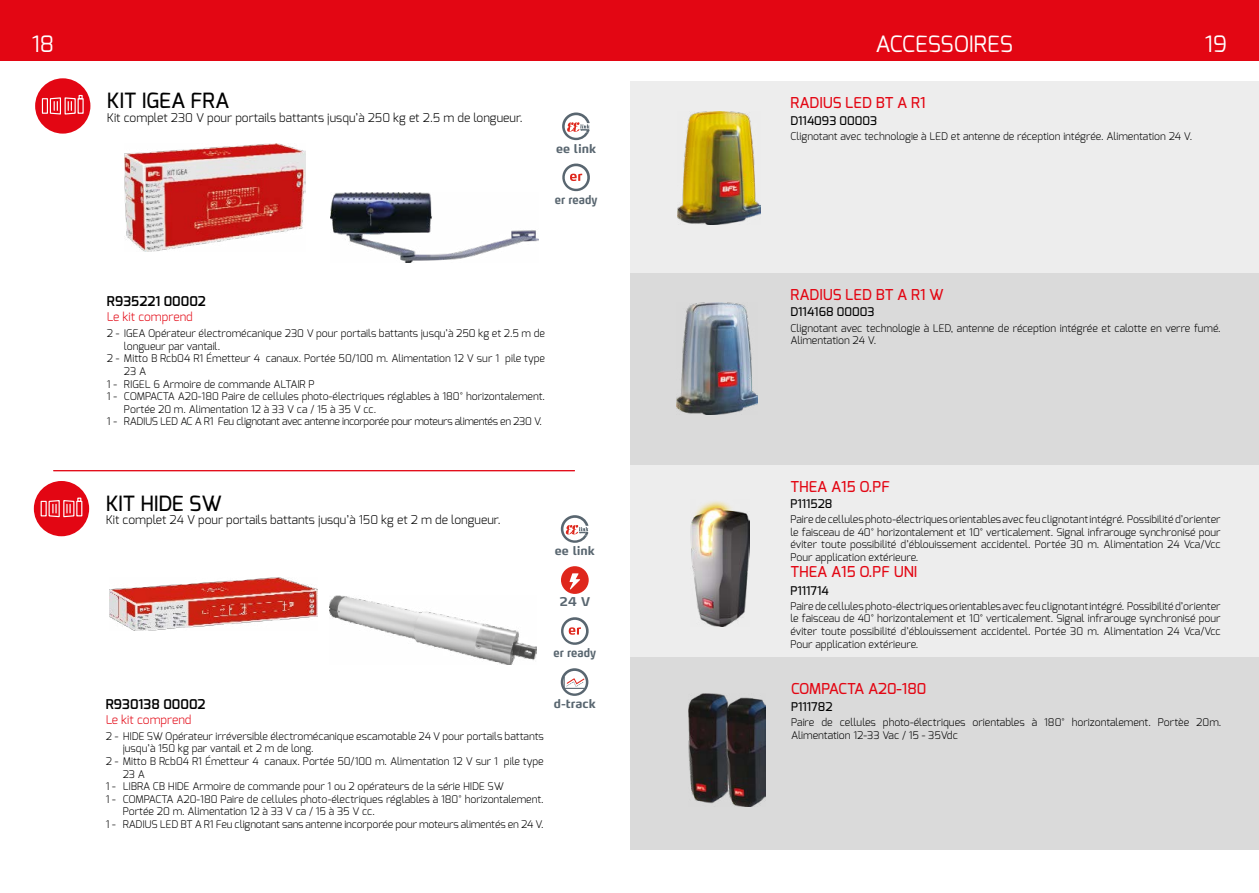
<style>
.page{position:relative;width:1259px;height:893px;background:#fff}
.page>*{position:absolute;margin:0;border:0;box-sizing:border-box;transform-origin:0 0}
.t1{font:22.5px "Exo";color:#fff}
.t2{font:500 21px "Exo";color:#000}
.t3{font:500 15px "Exo";color:#e30613}
.t4{font:600 13.5px "Exo";color:#000}
.t5{font:300 12px "Exo";color:#000}
.t6{font:500 12px "Exo";color:#000}
.t7{font:300 12px "Exo";color:#e30613}
.t8{font:700 12px "Max LF";color:#596670}
.t9{font:700 12px "Max LF";color:#596670;scale:.89 1}
.t10{font:300 10.5px/12.6px "Exo";color:#000}
.t11{font:300 10.5px "Exo";letter-spacing:-.03em;color:#000}
</style>
<div class="page">
<div style="left:0;top:81px;width:1259px;height:192px;background:#ededed"></div>
<div style="left:0;top:273px;width:1259px;height:192px;background:#dadada"></div>
<div style="left:0;top:465px;width:1259px;height:192px;background:#ededed"></div>
<div style="left:0;top:657px;width:1259px;height:192px;background:#dadada"></div>
<div style="left:0;top:0;width:629px;height:61px;background:#e30613"></div>
<div style="left:629px;top:0;width:630px;height:61px;background:#e30613"></div>
<div style="left:0;top:70px;width:629px;height:810px;background:#fff"></div>
<hr style="left:53px;top:470px;width:522px;height:1px;background:#e30613">
<img style="left:124px;top:144px;width:181px;height:107px">
<svg style="left:562px;top:112px;width:28px;height:28px"></svg>
<svg style="left:562px;top:164px;width:28px;height:28px"></svg>
<div style="left:35px;top:78px;width:55px;height:55px;background:#e30613;border-radius:50%"></div>
<div style="left:42px;top:98px;width:6px;height:16px;border:1px solid #fff"></div>
<svg style="left:49px;top:95px;width:34px;height:20px"></svg>
<img style="left:331px;top:192px;width:207px;height:70px">
<img style="left:110px;top:578px;width:207px;height:53px">
<svg style="left:561px;top:515px;width:28px;height:28px"></svg>
<div style="left:561px;top:566px;width:28px;height:28px;background:#df271c;border-radius:50%"></div>
<svg style="left:569px;top:573px;width:11px;height:16px"></svg>
<svg style="left:561px;top:617px;width:28px;height:28px"></svg>
<svg style="left:561px;top:668px;width:27px;height:28px"></svg>
<div style="left:34px;top:481px;width:55px;height:55px;background:#e30613;border-radius:50%"></div>
<div style="left:41px;top:501px;width:6px;height:15px;border:1px solid #fff"></div>
<div style="left:76px;top:501px;width:6px;height:15px;border:1px solid #fff"></div>
<svg style="left:48px;top:498px;width:33px;height:20px"></svg>
<img style="left:330px;top:595px;width:207px;height:69px">
<img style="left:691px;top:501px;width:58px;height:126px">
<img style="left:688px;top:694px;width:77px;height:113px">
<img style="left:677px;top:111px;width:83px;height:113px">
<img style="left:676px;top:303px;width:82px;height:112px">
<h1 class="t1" style="left:32px;top:29px;width:24px">18</h1>
<h2 class="t2" style="left:107px;top:87px;width:124px">KIT IGEA FRA</h2>
<p class="t5" style="left:107px;top:110px;width:417px">Kit complet 230 V pour portails battants jusqu’à 250 kg et 2.5 m de longueur.</p>
<p class="t8" style="left:556px;top:141px;width:41px">ee link</p>
<p class="t9" style="left:555px;top:192px;width:49px">er ready</p>
<p class="t4" style="left:107px;top:292px;width:100px">R935221 00002</p>
<p class="t10" style="left:107px;top:327px;width:439px">2 - IGEA Opérateur électromécanique 230 V pour portails battants jusqu’à 250 kg et 2.5 m de</p>
<p class="t10" style="left:124px;top:340px;width:98px">longueur par vantail.</p>
<p class="t10" style="left:107px;top:352px;width:439px">2 - Mitto B Rcb04 R1 Émetteur 4 canaux. Portée 50/100 m. Alimentation 12 V sur 1 pile type</p>
<p class="t10" style="left:124px;top:365px;width:24px">23 A</p>
<p class="t10" style="left:107px;top:377px;width:209px">1 - RIGEL 6 Armoire de commande ALTAIR P</p>
<p class="t10" style="left:107px;top:390px;width:439px">1 - COMPACTA A20-180 Paire de cellules photo-électriques réglables à 180° horizontalement.</p>
<p class="t10" style="left:124px;top:403px;width:254px">Portée 20 m. Alimentation 12 à 33 V ca / 15 à 35 V cc.</p>
<p class="t11" style="left:107px;top:415px;width:437px">1 - RADIUS LED AC A R1 Feu clignotant avec antenne incorporée pour moteurs alimentés en 230 V.</p>
<p class="t7" style="left:107px;top:309px;width:87px">Le kit comprend</p>
<h2 class="t2" style="left:106px;top:490px;width:118px">KIT HIDE SW</h2>
<p class="t5" style="left:106px;top:512px;width:396px">Kit complet 24 V pour portails battants jusqu’à 150 kg et 2 m de longueur.</p>
<p class="t8" style="left:555px;top:543px;width:41px">ee link</p>
<p class="t8" style="left:559px;top:594px;width:32px">24 V</p>
<p class="t9" style="left:553px;top:645px;width:49px">er ready</p>
<p class="t4" style="left:106px;top:695px;width:101px">R930138 00002</p>
<p class="t8" style="left:554px;top:696px;width:43px">d-track</p>
<p class="t10" style="left:106px;top:730px;width:439px">2 - HIDE SW Opérateur irréversible électromécanique escamotable 24 V pour portails battants</p>
<p class="t10" style="left:123px;top:742px;width:192px">jusqu’à 150 kg par vantail et 2 m de long.</p>
<p class="t10" style="left:106px;top:755px;width:439px">2 - Mitto B Rcb04 R1 Émetteur 4 canaux. Portée 50/100 m. Alimentation 12 V sur 1 pile type</p>
<p class="t10" style="left:123px;top:767px;width:24px">23 A</p>
<p class="t10" style="left:106px;top:780px;width:400px">1 - LIBRA CB HIDE Armoire de commande pour 1 ou 2 opérateurs de la série HIDE SW</p>
<p class="t10" style="left:106px;top:793px;width:439px">1 - COMPACTA A20-180 Paire de cellules photo-électriques réglables à 180° horizontalement.</p>
<p class="t10" style="left:123px;top:805px;width:254px">Portée 20 m. Alimentation 12 à 33 V ca / 15 à 35 V cc.</p>
<p class="t10" style="left:106px;top:818px;width:439px">1 - RADIUS LED BT A R1 Feu clignotant sans antenne incorporée pour moteurs alimentés en 24 V.</p>
<p class="t7" style="left:106px;top:712px;width:87px">Le kit comprend</p>
<h1 class="t1" style="left:875px;top:29px;width:139px">ACCESSOIRES</h1>
<h1 class="t1" style="left:1205px;top:29px;width:24px">19</h1>
<h3 class="t3" style="left:790px;top:93px;width:137px">RADIUS LED BT A R1</h3>
<p class="t6" style="left:790px;top:113px;width:88px">D114093 00003</p>
<p class="t10" style="left:790px;top:130px;width:403px">Clignotant avec technologie à LED et antenne de réception intégrée. Alimentation 24 V.</p>
<h3 class="t3" style="left:790px;top:285px;width:155px">RADIUS LED BT A R1 W</h3>
<p class="t6" style="left:790px;top:304px;width:86px">D114168 00003</p>
<p class="t10" style="left:790px;top:321px;width:432px">Clignotant avec technologie à LED, antenne de réception intégrée et calotte en verre fumé.<br>Alimentation 24 V.</p>
<h3 class="t3" style="left:790px;top:476px;width:101px">THEA A15 O.PF</h3>
<p class="t6" style="left:790px;top:496px;width:44px">P111528</p>
<p class="t10" style="left:790px;top:513px;width:432px;text-align:justify">Paire de cellules photo-électriques orientables avec feu clignotant intégré. Possibilité d’orienter le faisceau de 40° horizontalement et 10° verticalement. Signal infrarouge synchronisé pour éviter toute possibilité d’éblouissement accidentel. Portée 30 m. Alimentation 24 Vca/Vcc Pour application extérieure.</p>
<h3 class="t3" style="left:790px;top:562px;width:128px">THEA A15 O.PF UNI</h3>
<p class="t6" style="left:790px;top:583px;width:40px">P111714</p>
<p class="t10" style="left:790px;top:600px;width:432px;text-align:justify">Paire de cellules photo-électriques orientables avec feu clignotant intégré. Possibilité d’orienter le faisceau de 40° horizontalement et 10° verticalement. Signal infrarouge synchronisé pour éviter toute possibilité d’éblouissement accidentel. Portée 30 m. Alimentation 24 Vca/Vcc Pour application extérieure.</p>
<h3 class="t3" style="left:791px;top:679px;width:137px">COMPACTA A20-180</h3>
<p class="t6" style="left:791px;top:699px;width:43px">P111782</p>
<p class="t10" style="left:791px;top:716px;width:432px">Paire de cellules photo-électriques orientables à 180° horizontalement. Portèe 20m.<br>Alimentation 12-33 Vac / 15 - 35Vdc</p>
</div>
